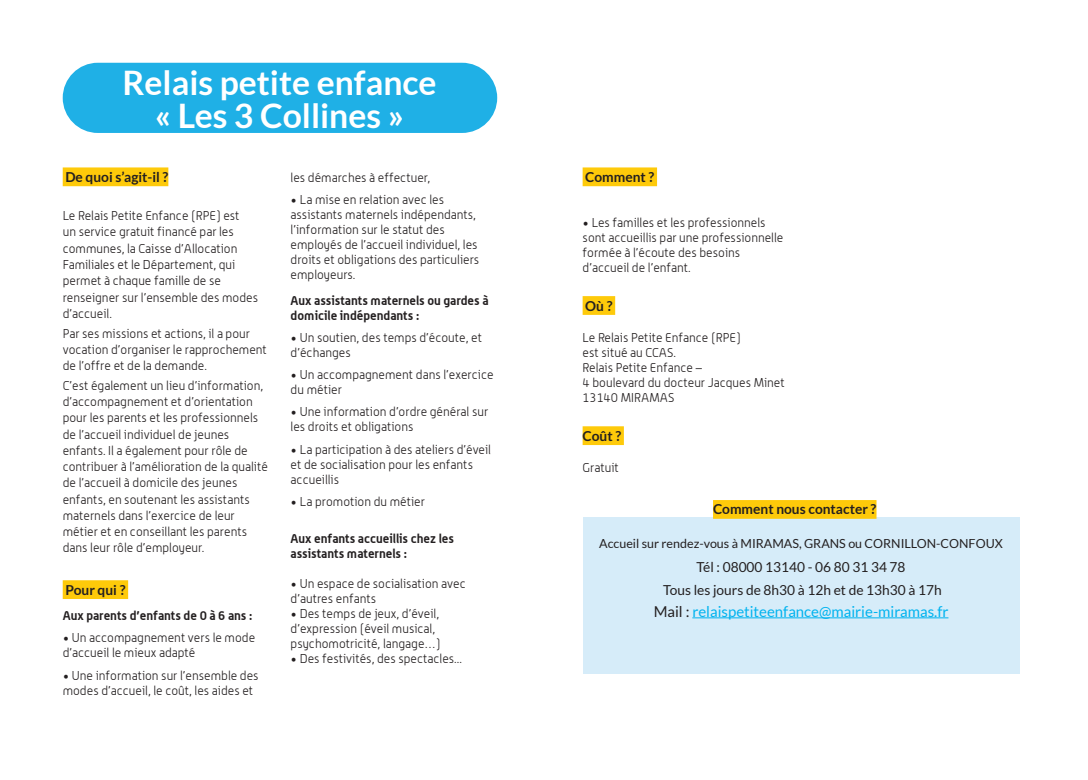
<style>
.page{position:relative;width:1088px;height:780px;background:#fff}
.page>*{position:absolute;margin:0;border:0;box-sizing:border-box;transform-origin:0 0}
.t1{font:700 33.75px/33.8px "Lato";color:#fff;text-align:center}
.t2{font:15px "Lato";color:#00b3ef}
.t3{font:700 13.75px "Lato";color:#231f20}
.t4{font:13.75px/23.6px "Lato";color:#231f20;text-align:center}
.t5{font:300 12.5px/15px "Alwyn";color:#231f20}
.t6{font:700 12.5px/15px "Alwyn";color:#231f20}
.t7{font:12.5px "Lato";color:#231f20}
.s1{color:#231f20}
</style>
<div class="page">
<div style="left:63px;top:167px;width:105px;height:19px;background:#feca0a"></div>
<div style="left:63px;top:580px;width:65px;height:19px;background:#feca0a"></div>
<div style="left:63px;top:63px;width:434px;height:70px;background:#1fb0e6;border-radius:35px"></div>
<div style="left:583px;top:167px;width:74px;height:19px;background:#feca0a"></div>
<div style="left:583px;top:296px;width:32px;height:19px;background:#feca0a"></div>
<div style="left:583px;top:426px;width:41px;height:19px;background:#feca0a"></div>
<div style="left:583px;top:516px;width:436px;height:157px;background:#d6ecf9"></div>
<hr style="left:692px;top:617px;width:256px;height:1px;background:#00b3ef">
<div style="left:713px;top:500px;width:163px;height:19px;background:#feca0a"></div>
<h1 class="t1" style="left:122px;top:65px;width:316px">Relais petite enfance « Les 3 Collines »</h1>
<p class="t3" style="left:65px;top:169px;width:104px">De quoi s’agit-il ?</p>
<p class="t5" style="left:63px;top:207px;width:197px;line-height:16.2px">Le Relais Petite Enfance (RPE) est<br>un service gratuit financé par les communes, la Caisse d’Allocation<br>Familiales et le Département, qui permet à chaque famille de se renseigner sur l’ensemble des modes d’accueil.</p>
<p class="t5" style="left:63px;top:325px;width:206px;line-height:16.2px">Par ses missions et actions, il a pour vocation d’organiser le rapprochement de l’offre et de la demande.</p>
<p class="t5" style="left:63px;top:377px;width:207px;line-height:16.2px">C’est également un lieu d’information, d’accompagnement et d’orientation pour les parents et les professionnels de l’accueil individuel de jeunes enfants. Il a également pour rôle de contribuer à l’amélioration de la qualité de l’accueil à domicile des jeunes enfants, en soutenant les assistants maternels dans l’exercice de leur métier et en conseillant les parents dans leur rôle d’employeur.</p>
<p class="t3" style="left:65px;top:581px;width:62px">Pour qui ?</p>
<p class="t6" style="left:63px;top:608px;width:191px">Aux parents d’enfants de 0 à 6 ans :</p>
<p class="t5" style="left:63px;top:630px;width:194px">• Un accompagnement vers le mode d’accueil le mieux adapté</p>
<p class="t5" style="left:63px;top:667px;width:197px">• Une information sur l’ensemble des modes d’accueil, le coût, les aides et</p>
<p class="t5" style="left:291px;top:170px;width:141px">les démarches à effectuer,</p>
<p class="t5" style="left:291px;top:192px;width:190px">• La mise en relation avec les assistants maternels indépendants, l’information sur le statut des employés de l’accueil individuel, les droits et obligations des particuliers employeurs.</p>
<p class="t6" style="left:291px;top:293px;width:199px">Aux assistants maternels ou gardes à domicile indépendants :</p>
<p class="t5" style="left:291px;top:330px;width:193px">• Un soutien, des temps d’écoute, et d’échanges</p>
<p class="t5" style="left:291px;top:367px;width:204px">• Un accompagnement dans l’exercice du métier</p>
<p class="t5" style="left:291px;top:404px;width:199px">• Une information d’ordre général sur les droits et obligations</p>
<p class="t5" style="left:291px;top:441px;width:202px">• La participation à des ateliers d’éveil et de socialisation pour les enfants accueillis</p>
<p class="t5" style="left:291px;top:493px;width:136px">• La promotion du métier</p>
<p class="t6" style="left:291px;top:530px;width:165px">Aux enfants accueillis chez les assistants maternels :</p>
<p class="t5" style="left:291px;top:575px;width:177px">• Un espace de socialisation avec d’autres enfants</p>
<p class="t5" style="left:291px;top:605px;width:151px">• Des temps de jeux, d’éveil, d’expression (éveil musical, psychomotricité, langage…)</p>
<p class="t5" style="left:291px;top:650px;width:173px">• Des festivités, des spectacles...</p>
<p class="t3" style="left:585px;top:169px;width:71px">Comment ?</p>
<p class="t5" style="left:583px;top:215px;width:202px">• Les familles et les professionnels sont accueillis par une professionnelle formée à l’écoute des besoins d’accueil de l’enfant.</p>
<p class="t3" style="left:585px;top:297px;width:29px">Où ?</p>
<p class="t5" style="left:583px;top:330px;width:204px">Le Relais Petite Enfance (RPE)<br>est situé au CCAS.<br>Relais Petite Enfance –<br>4 boulevard du docteur Jacques Minet<br>13140 MIRAMAS</p>
<p class="t3" style="left:583px;top:428px;width:40px">Coût ?</p>
<p class="t5" style="left:583px;top:460px;width:38px">Gratuit</p>
<p class="t3" style="left:713px;top:501px;width:165px">Comment nous contacter ?</p>
<p class="t7" style="left:599px;top:536px;width:405px">Accueil sur rendez-vous à MIRAMAS, GRANS ou CORNILLON-CONFOUX</p>
<p class="t4" style="left:663px;top:554px;width:280px">Tél : 08000 13140 - 06 80 31 34 78<br>Tous les jours de 8h30 à 12h et de 13h30 à 17h</p>
<p class="t2" style="left:654px;top:603px;width:296px"><span class="s1">Mail :</span> relaispetiteenfance@mairie-miramas.fr</p>
</div>
